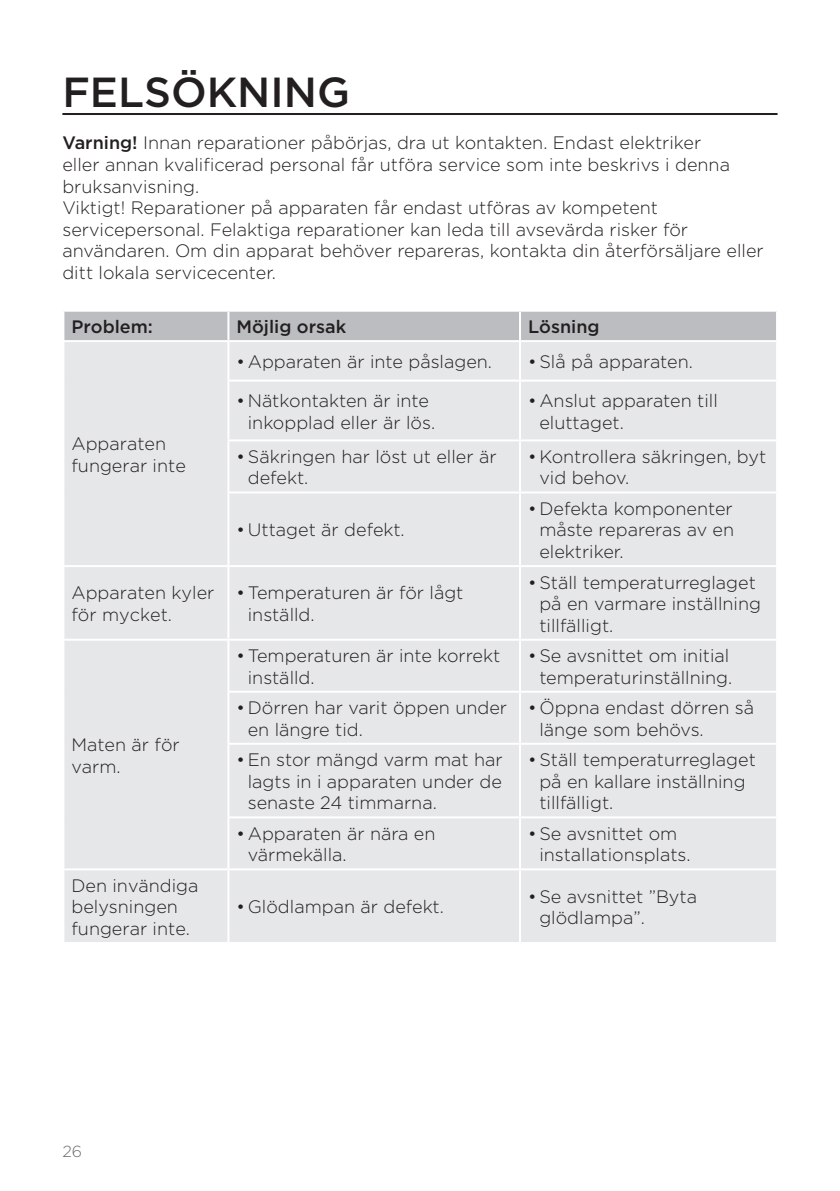
<style>
.page{position:relative;width:840px;height:1191px;background:#fff}
.page>*{position:absolute;margin:0;border:0;box-sizing:border-box;transform-origin:0 0}
.glavni_naslov{font:500 42px "Gotham";color:#231f20}
.seznam{font:300 18px/21.6px "Gotham";color:#231f20}
.tabele_tekst{font:300 18px/21.6px "Gotham";color:#231f20}
.tabele_tekst-2{font:500 18px "Gotham";color:#231f20}
.tabela_tekst{font:500 18px "Gotham";color:#231f20}
.t1{font:300 16px "Gotham";color:#6c6d70}
.s1{font-weight:500}
</style>
<div class="page">
<hr style="left:62px;top:113px;width:715px;height:2px;background:#231f20">
<div style="left:64px;top:312px;width:711px;height:28px;background:#bcbdc0"></div>
<div style="left:64px;top:342px;width:711px;height:600px;background:#e6e7e9"></div>
<hr style="left:227px;top:312px;width:2px;height:28px;background:#fff">
<hr style="left:518px;top:312px;width:2px;height:28px;background:#fff">
<hr style="left:227px;top:342px;width:2px;height:37px;background:#fff">
<hr style="left:518px;top:342px;width:2px;height:37px;background:#fff">
<hr style="left:227px;top:379px;width:292px;height:2px;background:#fff">
<hr style="left:227px;top:381px;width:2px;height:58px;background:#fff">
<hr style="left:519px;top:379px;width:258px;height:2px;background:#fff">
<hr style="left:518px;top:381px;width:2px;height:58px;background:#fff">
<hr style="left:227px;top:439px;width:292px;height:2px;background:#fff">
<hr style="left:227px;top:441px;width:2px;height:50px;background:#fff">
<hr style="left:519px;top:439px;width:258px;height:2px;background:#fff">
<hr style="left:518px;top:441px;width:2px;height:50px;background:#fff">
<hr style="left:227px;top:491px;width:292px;height:2px;background:#fff">
<hr style="left:227px;top:493px;width:2px;height:72px;background:#fff">
<hr style="left:519px;top:491px;width:258px;height:2px;background:#fff">
<hr style="left:518px;top:493px;width:2px;height:72px;background:#fff">
<hr style="left:62px;top:565px;width:166px;height:2px;background:#fff">
<hr style="left:228px;top:565px;width:291px;height:2px;background:#fff">
<hr style="left:227px;top:567px;width:2px;height:71px;background:#fff">
<hr style="left:519px;top:565px;width:258px;height:2px;background:#fff">
<hr style="left:518px;top:567px;width:2px;height:71px;background:#fff">
<hr style="left:62px;top:638px;width:166px;height:2px;background:#fff">
<hr style="left:228px;top:638px;width:291px;height:2px;background:#fff">
<hr style="left:227px;top:640px;width:2px;height:50px;background:#fff">
<hr style="left:519px;top:638px;width:258px;height:2px;background:#fff">
<hr style="left:518px;top:640px;width:2px;height:50px;background:#fff">
<hr style="left:227px;top:690px;width:292px;height:2px;background:#fff">
<hr style="left:227px;top:692px;width:2px;height:50px;background:#fff">
<hr style="left:519px;top:690px;width:258px;height:2px;background:#fff">
<hr style="left:518px;top:692px;width:2px;height:50px;background:#fff">
<hr style="left:227px;top:742px;width:292px;height:2px;background:#fff">
<hr style="left:227px;top:744px;width:2px;height:72px;background:#fff">
<hr style="left:519px;top:742px;width:258px;height:2px;background:#fff">
<hr style="left:518px;top:744px;width:2px;height:72px;background:#fff">
<hr style="left:227px;top:816px;width:292px;height:2px;background:#fff">
<hr style="left:227px;top:818px;width:2px;height:50px;background:#fff">
<hr style="left:519px;top:816px;width:258px;height:2px;background:#fff">
<hr style="left:518px;top:818px;width:2px;height:50px;background:#fff">
<hr style="left:62px;top:868px;width:166px;height:2px;background:#fff">
<hr style="left:228px;top:868px;width:291px;height:2px;background:#fff">
<hr style="left:227px;top:870px;width:2px;height:72px;background:#fff">
<hr style="left:519px;top:868px;width:258px;height:2px;background:#fff">
<hr style="left:518px;top:870px;width:2px;height:72px;background:#fff">
<p class="glavni_naslov" style="left:62px;top:65px;width:289px">FELSÖKNING</p>
<p class="seznam" style="left:62px;top:132px;width:668px"><span class="s1">Varning!</span> Innan reparationer påbörjas, dra ut kontakten. Endast elektriker eller annan kvalificerad personal får utföra service som inte beskrivs i denna bruksanvisning.</p>
<p class="seznam" style="left:62px;top:196px;width:702px">Viktigt! Reparationer på apparaten får endast utföras av kompetent servicepersonal. Felaktiga reparationer kan leda till avsevärda risker för användaren. Om din apparat behöver repareras, kontakta din återförsäljare eller ditt lokala servicecenter.</p>
<p class="tabela_tekst" style="left:71px;top:315px;width:83px">Problem:</p>
<p class="tabele_tekst-2" style="left:236px;top:315px;width:111px">Möjlig orsak</p>
<p class="tabele_tekst-2" style="left:527px;top:315px;width:73px">Lösning</p>
<p class="tabele_tekst" style="left:71px;top:432px;width:116px">Apparaten fungerar inte</p>
<p class="seznam" style="left:236px;top:350px;width:257px">• Apparaten är inte påslagen.</p>
<p class="seznam" style="left:527px;top:350px;width:166px">• Slå på apparaten.</p>
<p class="seznam" style="left:248px;top:389px;width:189px;text-indent:-11px">• Nätkontakten är inte inkopplad eller är lös.</p>
<p class="seznam" style="left:539px;top:389px;width:180px;text-indent:-11px">• Anslut apparaten till eluttaget.</p>
<p class="seznam" style="left:248px;top:445px;width:250px;text-indent:-11px">• Säkringen har löst ut eller är defekt.</p>
<p class="seznam" style="left:539px;top:445px;width:228px;text-indent:-11px">• Kontrollera säkringen, byt vid behov.</p>
<p class="seznam" style="left:236px;top:519px;width:170px">• Uttaget är defekt.</p>
<p class="seznam" style="left:539px;top:497px;width:196px;text-align:justify;text-indent:-11px">• Defekta komponenter måste repareras av en elektriker.</p>
<p class="tabele_tekst" style="left:71px;top:581px;width:144px">Apparaten kyler för mycket.</p>
<p class="seznam" style="left:248px;top:581px;width:217px;text-indent:-11px">• Temperaturen är för lågt inställd.</p>
<p class="seznam" style="left:539px;top:571px;width:223px;text-indent:-11px">• Ställ temperaturreglaget på en varmare inställning tillfälligt.</p>
<p class="tabele_tekst" style="left:71px;top:733px;width:110px">Maten är för varm.</p>
<p class="tabele_tekst" style="left:71px;top:874px;width:128px">Den invändiga belysningen fungerar inte.</p>
<p class="seznam" style="left:248px;top:644px;width:254px;text-indent:-11px">• Temperaturen är inte korrekt inställd.</p>
<p class="seznam" style="left:527px;top:644px;width:206px;text-align:right">• Se avsnittet om initial temperaturinställning.</p>
<p class="seznam" style="left:248px;top:696px;width:260px;text-indent:-11px">• Dörren har varit öppen under en längre tid.</p>
<p class="seznam" style="left:539px;top:696px;width:216px;text-indent:-11px">• Öppna endast dörren så länge som behövs.</p>
<p class="seznam" style="left:248px;top:748px;width:256px;text-align:justify;text-indent:-11px">• En stor mängd varm mat har lagts in i apparaten under de senaste 24 timmarna.</p>
<p class="seznam" style="left:539px;top:748px;width:218px;text-indent:-11px">• Ställ temperaturreglaget på en kallare inställning tillfälligt.</p>
<p class="seznam" style="left:248px;top:822px;width:189px;text-indent:-11px">• Apparaten är nära en värmekälla.</p>
<p class="seznam" style="left:539px;top:822px;width:153px;text-indent:-11px">• Se avsnittet om installationsplats.</p>
<p class="seznam" style="left:236px;top:895px;width:209px">• Glödlampan är defekt.</p>
<p class="seznam" style="left:539px;top:885px;width:159px;text-indent:-11px">• Se avsnittet ”Byta glödlampa”.</p>
<p class="t1" style="left:62px;top:1140px;width:21px">26</p>
</div>
